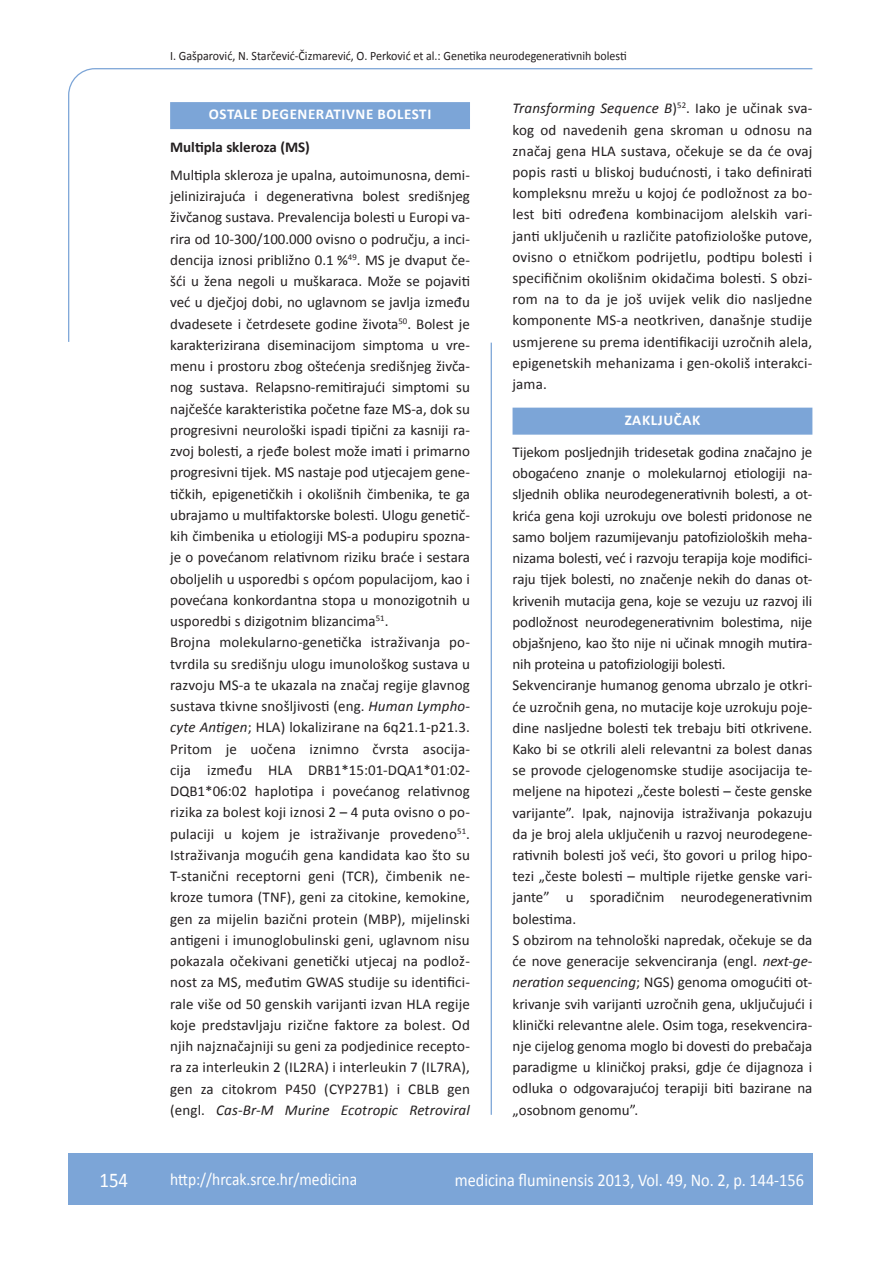
<style>
.page{position:relative;width:889px;height:1268px;background:#fff}
.page>*{position:absolute;margin:0;border:0;box-sizing:border-box;transform-origin:0 0}
.t1{font:21px "Calibri";color:#fff;scale:.9 1}
.t2{font:18px "Calibri";color:#fff;scale:.9 1}
.t3{font:17.25px "Calibri";color:#fff;scale:.9 1}
.t4{font:15px/21.3px "Calibri";color:#231f20}
.t5{font:700 15px "Calibri";letter-spacing:.04em;color:#fff}
.t6{font:700 15px "Calibri";color:#231f20}
.t7{font:12.75px "Calibri";color:#231f20;scale:.94 1}
.s1{font-style:italic}
</style>
<div class="page">
<svg style="left:68px;top:68px;width:745px;height:274px"></svg>
<hr style="left:490px;top:342px;width:2px;height:772px;background:#7ca5d7">
<div style="left:68px;top:1152px;width:744px;height:51px;background:#7ca5d7"></div>
<div style="left:170px;top:102px;width:300px;height:27px;background:#7ca5d7"></div>
<div style="left:512px;top:407px;width:300px;height:27px;background:#7ca5d7"></div>
<p class="t7" style="left:170px;top:47px;width:487px">I. Gašparović, N. Starčević-Čizmarević, O. Perković et al.: Genetika neurodegenerativnih bolesti</p>
<p class="t5" style="left:209px;top:105px;width:224px">OSTALE DEGENERATIVNE BOLESTI</p>
<p class="t6" style="left:170px;top:137px;width:141px">Multipla skleroza (MS)</p>
<p class="t4" style="left:170px;top:163px;width:301px">Multipla skleroza je upalna, autoimunosna, demi&shy;jelinizirajuća i degenerativna bolest središnjeg živčanog sustava. Prevalencija bolesti u Europi va&shy;rira od 10-300/100.000 ovisno o području, a inci&shy;dencija iznosi približno 0.1 %<sup>49</sup>. MS je dvaput če&shy;šći u žena negoli u muškaraca. Može se pojaviti već u dječjoj dobi, no uglavnom se javlja između dvadesete i četrdesete godine života<sup>50</sup>. Bolest je karakterizirana diseminacijom simptoma u vre&shy;menu i prostoru zbog oštećenja središnjeg živča&shy;nog sustava. Relapsno-remitirajući simptomi su najčešće karakteristika početne faze MS-a, dok su progresivni neurološki ispadi tipični za kasniji ra&shy;zvoj bolesti, a rjeđe bolest može imati i primarno progresivni tijek. MS nastaje pod utjecajem gene&shy;tičkih, epigenetičkih i okolišnih čimbenika, te ga ubrajamo u multifaktorske bolesti. Ulogu genetič&shy;kih čimbenika u etiologiji MS-a podupiru spozna&shy;je o povećanom relativnom riziku braće i sestara oboljelih u usporedbi s općom populacijom, kao i povećana konkordantna stopa u monozigotnih u usporedbi s dizigotnim blizancima<sup>51</sup>.<br>Brojna molekularno-genetička istraživanja po&shy;tvrdila su središnju ulogu imunološkog sustava u razvoju MS-a te ukazala na značaj regije glavnog sustava tkivne snošljivosti (eng. <span class="s1">Human Lympho&shy;cyte Antigen</span>; HLA) lokalizirane na 6q21.1-p21.3.<br>Pritom je uočena iznimno čvrsta asocija&shy;cija između HLA DRB1*15:01-DQA1*01:02- DQB1*06:02 haplotipa i povećanog relativnog rizika za bolest koji iznosi 2 – 4 puta ovisno o po&shy;pulaciji u kojem je istraživanje provedeno<sup>51</sup>.<br>Istraživanja mogućih gena kandidata kao što su T-stanični receptorni geni (TCR), čimbenik ne&shy;kroze tumora (TNF), geni za citokine, kemokine, gen za mijelin bazični protein (MBP), mijelinski antigeni i imunoglobulinski geni, uglavnom nisu pokazala očekivani genetički utjecaj na podlož&shy;nost za MS, međutim GWAS studije su identifici&shy;rale više od 50 genskih varijanti izvan HLA regije koje predstavljaju rizične faktore za bolest. Od njih najznačajniji su geni za podjedinice recepto&shy;ra za interleukin 2 (IL2RA) i interleukin 7 (IL7RA), gen za citokrom P450 (CYP27B1) i CBLB gen (engl. <span class="s1">Cas-Br-M Murine Ecotropic Retroviral</span></p>
<p class="t4" style="left:512px;top:97px;width:301px;text-align:justify"><span class="s1">Transforming Sequence B</span>)<sup>52</sup>. Iako je učinak sva&shy;kog od navedenih gena skroman u odnosu na značaj gena HLA sustava, očekuje se da će ovaj popis rasti u bliskoj budućnosti, i tako definirati kompleksnu mrežu u kojoj će podložnost za bo&shy;lest biti određena kombinacijom alelskih vari&shy;janti uključenih u različite patofiziološke putove, ovisno o etničkom podrijetlu, podtipu bolesti i specifičnim okolišnim okidačima bolesti. S obzi&shy;rom na to da je još uvijek velik dio nasljedne komponente MS-a neotkriven, današnje studije usmjerene su prema identifikaciji uzročnih alela, epigenetskih mehanizama i gen-okoliš interakci&shy;jama.</p>
<p class="t5" style="left:624px;top:410px;width:77px">ZAKLJUČAK</p>
<p class="t4" style="left:512px;top:440px;width:301px">Tijekom posljednjih tridesetak godina značajno je obogaćeno znanje o molekularnoj etiologiji na&shy;sljednih oblika neurodegenerativnih bolesti, a ot&shy;krića gena koji uzrokuju ove bolesti pridonose ne samo boljem razumijevanju patofizioloških meha&shy;nizama bolesti, već i razvoju terapija koje modifici&shy;raju tijek bolesti, no značenje nekih do danas ot&shy;krivenih mutacija gena, koje se vezuju uz razvoj ili podložnost neurodegenerativnim bolestima, nije objašnjeno, kao što nije ni učinak mnogih mutira&shy;nih proteina u patofiziologiji bolesti.<br>Sekvenciranje humanog genoma ubrzalo je otkri&shy;će uzročnih gena, no mutacije koje uzrokuju poje&shy;dine nasljedne bolesti tek trebaju biti otkrivene.<br>Kako bi se otkrili aleli relevantni za bolest danas se provode cjelogenomske studije asocijacija te&shy;meljene na hipotezi „česte bolesti – česte genske varijante”. Ipak, najnovija istraživanja pokazuju da je broj alela uključenih u razvoj neurodegene&shy;rativnih bolesti još veći, što govori u prilog hipo&shy;tezi „česte bolesti – multiple rijetke genske vari&shy;jante” u sporadičnim neurodegenerativnim bolestima.<br>S obzirom na tehnološki napredak, očekuje se da će nove generacije sekvenciranja (engl. <span class="s1">next-ge&shy;neration sequencing</span>; NGS) genoma omogućiti ot&shy;krivanje svih varijanti uzročnih gena, uključujući i klinički relevantne alele. Osim toga, resekvencira&shy;nje cijelog genoma moglo bi dovesti do prebačaja paradigme u kliničkoj praksi, gdje će dijagnoza i odluka o odgovarajućoj terapiji biti bazirane na „osobnom genomu”.</p>
<h1 class="t1" style="left:99px;top:1166px;width:33px">154</h1>
<p class="t3" style="left:170px;top:1167px;width:209px">http://hrcak.srce.hr/medicina</p>
<p class="t2" style="left:455px;top:1168px;width:389px">medicina fluminensis 2013, Vol. 49, No. 2, p. 144-156</p>
</div>
